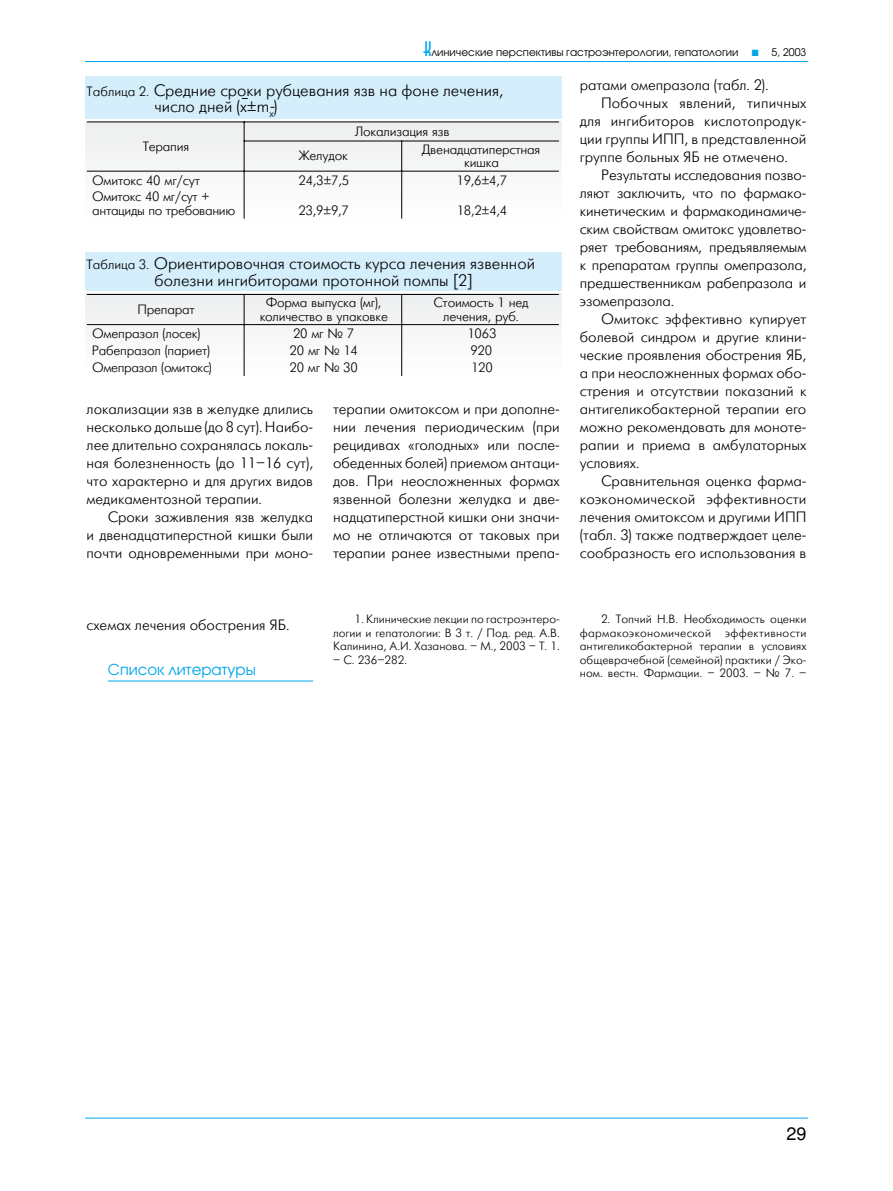
<style>
.page{position:relative;width:893px;height:1191px;background:#fff}
.page>*{position:absolute;margin:0;border:0;box-sizing:border-box;transform-origin:0 0}
.t1{font:18px "Nimbus San LCY";color:#000}
.t2{font:16.5px/16.5px "Futuris Light C";color:#000;text-align:center}
.t3{font:15px/18px "Futuris Light C";color:#000;text-align:justify}
.t4{font:15px "Avant Garde Gothic C";color:#00a6eb}
.t5{font:13.5px/13.5px "Futuris Light C";letter-spacing:-.015em;color:#000;text-align:center}
.t6{font:12px/13.5px "Futuris Light C";color:#000;text-align:justify}
.t7{font:10.5px "Avant Garde Gothic C";color:#000}
.s1{font-family:"Anna C";font-size:21px;color:#00a6eb}
.s2{color:#00a6eb}
.s3{font-size:13.5px}
</style>
<div class="page">
<hr style="left:85px;top:1117px;width:723px;height:1px;background:#00a6eb">
<hr style="left:85px;top:61px;width:723px;height:1px;background:#00a6eb">
<hr style="left:108px;top:680px;width:205px;height:1px;background:#00a6eb">
<div style="left:85px;top:121px;width:476px;height:105px;background:#f6f7f7"></div>
<hr style="left:87px;top:122px;width:472px;height:1px;background:#000">
<hr style="left:244px;top:141px;width:315px;height:1px;background:#000">
<hr style="left:87px;top:171px;width:472px;height:1px;background:#000">
<hr style="left:244px;top:122px;width:1px;height:97px;background:#000">
<hr style="left:401px;top:141px;width:1px;height:78px;background:#000">
<div style="left:85px;top:252px;width:476px;height:38px;background:#d4eefb"></div>
<div style="left:85px;top:293px;width:476px;height:86px;background:#f6f7f7"></div>
<hr style="left:87px;top:294px;width:472px;height:1px;background:#000">
<hr style="left:87px;top:324px;width:157px;height:1px;background:#000">
<hr style="left:244px;top:324px;width:315px;height:1px;background:#000">
<hr style="left:244px;top:294px;width:1px;height:82px;background:#000">
<hr style="left:401px;top:294px;width:1px;height:31px;background:#000">
<hr style="left:401px;top:324px;width:1px;height:52px;background:#000">
<div style="left:85px;top:77px;width:476px;height:42px;background:#d4eefb"></div>
<p class="t7" style="left:424px;top:46px;width:316px"><span class="s1">К</span>линические перспективы гастроэнтерологии, гепатологии</p>
<p class="t7" style="left:752px;top:46px;width:56px"><span class="s2">■</span> 5, 2003</p>
<p class="t2" style="left:155px;top:83px;width:350px;text-align:left;text-indent:-68px"><span class="s3">Таб-ли-ца 2.</span> Сред-ние сро-ки руб-це-ва-ния язв на фо-не ле-че-ния, чис-ло дней (x±m<sub>x</sub>)</p>
<p class="t5" style="left:143px;top:140px;width:48px">Терапия</p>
<p class="t5" style="left:355px;top:125px;width:96px">Локализация язв</p>
<p class="t5" style="left:298px;top:149px;width:51px">Желудок</p>
<p class="t5" style="left:422px;top:143px;width:120px">Двенадцатиперстная кишка</p>
<p class="t5" style="left:92px;top:174px;width:109px">Омитокс 40 мг/сут</p>
<p class="t5" style="left:298px;top:174px;width:52px">24,3±7,5</p>
<p class="t5" style="left:457px;top:174px;width:52px">19,6±4,7</p>
<p class="t5" style="left:92px;top:190px;width:145px;text-align:left">Омитокс 40 мг/сут + антациды по требованию</p>
<p class="t5" style="left:298px;top:204px;width:52px">23,9±9,7</p>
<p class="t5" style="left:457px;top:204px;width:52px">18,2±4,4</p>
<p class="t2" style="left:87px;top:256px;width:447px"><span class="s3">Таб-ли- ца 3.</span> Ори-ен-ти- ро-воч- ная сто-и-мость кур-са ле-че-ния яз-вен- ной бо-лез- ни ин- ги-би-то-ра-ми про-тон- ной пом-пы [2]</p>
<p class="t5" style="left:137px;top:303px;width:59px">Препарат</p>
<p class="t5" style="left:260px;top:296px;width:130px">Форма выпуска (мг), количество в упаковке</p>
<p class="t5" style="left:433px;top:296px;width:97px">Стоимость 1 нед лечения, руб.</p>
<p class="t5" style="left:92px;top:327px;width:110px">Омепразол (лосек)</p>
<p class="t5" style="left:293px;top:327px;width:63px">20мг№7</p>
<p class="t5" style="left:467px;top:327px;width:30px">1063</p>
<p class="t5" style="left:92px;top:344px;width:120px">Рабепразол (париет)</p>
<p class="t5" style="left:290px;top:344px;width:70px">20 мг № 14</p>
<p class="t5" style="left:470px;top:344px;width:23px">920</p>
<p class="t5" style="left:92px;top:361px;width:121px">Омепразол (омитокс)</p>
<p class="t5" style="left:289px;top:361px;width:70px">20 мг № 30</p>
<p class="t5" style="left:471px;top:361px;width:23px">120</p>
<p class="t3" style="left:87px;top:400px;width:228px">ло-ка-ли-за- ции язв в же-луд-ке дли-лись не-сколь-ко доль-ше (до 8 сут). На-и-бо&shy;лее дли-тель-но со-хра- ня-лась ло-каль&shy;ная бо-лез-нен- ность (до 11–16 сут), что ха- рак-тер- но и для дру-гих ви-дов ме-ди- ка-мен-тоз- ной те-ра- пии.</p>
<p class="t3" style="left:87px;top:508px;width:228px;text-indent:21px">Сро-ки за-жив-ле-ния язв же-луд-ка и две-над-ца-ти- пер-ст-ной киш- ки бы-ли поч-ти од-но-вре-мен- ны-ми при мо-но-</p>
<p class="t3" style="left:333px;top:400px;width:228px">те-ра- пии оми-ток-сом и при до-пол- не&shy;нии ле-че-ния пе-ри-о-ди-че-с-ким (при ре-ци-ди- вах «го-лод-ных» или по-сле&shy;обе-ден- ных бо-лей) при-емом ан-та- ци&shy;дов. При не-о-слож-нен-ных фор-мах яз- вен- ной бо-лез-ни же-луд-ка и две&shy;над-ца-ти-пер-ст-ной киш-ки они зна-чи&shy;мо не от-ли-ча-ют-</p>
<p class="t3" style="left:333px;top:526px;width:228px;text-align:right">ся от та- ко-вых при<br>те-ра- пии ра- нее из-ве-ст-ны-ми пре-па-</p>
<p class="t3" style="left:580px;top:76px;width:190px">ра-та-ми оме-пра-зо-ла (табл. 2).</p>
<p class="t3" style="left:601px;top:94px;width:207px">По-боч-ных яв-ле-ний, ти-пич-ных</p>
<p class="t3" style="left:580px;top:112px;width:228px">для ин- ги-би-то-ров кис-ло-то-про-дук-</p>
<p class="t3" style="left:580px;top:130px;width:226px">ции груп-пы ИПП, в пред-став-лен-ной</p>
<p class="t3" style="left:580px;top:148px;width:210px">груп- пе боль-ных ЯБ не от-ме-че-но.</p>
<p class="t3" style="left:601px;top:166px;width:207px">Ре-зуль-та-ты ис-сле-до- ва- ния поз- во-</p>
<p class="t3" style="left:580px;top:184px;width:228px">ля-ют за- клю-чить, что по фар-ма- ко-</p>
<p class="t3" style="left:580px;top:202px;width:228px">ки- не-ти- че-с-ким и фар-ма- ко-ди- на-ми- че-</p>
<p class="t3" style="left:580px;top:220px;width:228px">с-ким свой-ст-вам оми-токс удов-ле-тво-</p>
<p class="t3" style="left:580px;top:238px;width:228px">ря-ет тре-бо-ва- ни-ям, предъ-яв-ля-е-мым</p>
<p class="t3" style="left:580px;top:256px;width:228px">к пре-па- ра-там груп- пы оме-пра-зо-ла,</p>
<p class="t3" style="left:580px;top:274px;width:228px">пред-ше-ст-вен- ни- кам ра-бе-пра-зо-ла и</p>
<p class="t3" style="left:580px;top:292px;width:96px">эзо-ме-пра-зо-ла.</p>
<p class="t3" style="left:601px;top:310px;width:207px">Оми-токс эф-фек-тив- но ку-пи- ру-ет</p>
<p class="t3" style="left:580px;top:328px;width:228px">бо-ле-вой син-д-ром и дру-гие кли- ни-</p>
<p class="t3" style="left:580px;top:346px;width:228px">че-с-кие про-яв-ле-ния обо-ст-ре-ния ЯБ,</p>
<p class="t3" style="left:580px;top:364px;width:228px">а при не-о-слож-нен- ных фор-мах обо-</p>
<p class="t3" style="left:580px;top:382px;width:228px">ст-ре-ния и от-сут-ст-вии по-ка-за- ний к</p>
<p class="t3" style="left:580px;top:400px;width:228px">ан-ти-ге-ли-ко-бак-тер-ной те-ра-пии его</p>
<p class="t3" style="left:580px;top:418px;width:228px">мож-но ре- ко-мен-до- вать для мо- но-те-</p>
<p class="t3" style="left:580px;top:436px;width:228px">ра- пии и при-ема в ам-бу-ла-тор-ных</p>
<p class="t3" style="left:580px;top:454px;width:61px">ус-ло-ви-ях.</p>
<p class="t3" style="left:601px;top:472px;width:207px">Срав-ни-тель-ная оцен- ка фар-ма-</p>
<p class="t3" style="left:580px;top:490px;width:228px">ко-э-ко-но-ми- че-с-кой эф-фек-тив- но-с-ти</p>
<p class="t3" style="left:580px;top:508px;width:228px">ле-че-ния оми-ток-сом и дру-ги-ми ИПП</p>
<p class="t3" style="left:580px;top:526px;width:228px">(табл. 3) так-же под-тверж-да- ет це-ле-</p>
<p class="t3" style="left:580px;top:544px;width:228px">со-об-раз-ность его ис-поль-зо-ва- ния в</p>
<p class="t3" style="left:87px;top:616px;width:205px">схе-мах ле-че-ния обо-ст-ре-ния ЯБ.</p>
<p class="t4" style="left:108px;top:661px;width:150px">Спи-сок ли-те-ра-ту-ры</p>
<p class="t6" style="left:333px;top:612px;width:228px;text-indent:21px">1. Кли- ни-че-с-кие лек-ции по га-с-т-ро-эн-те-ро&shy;ло-гии и ге-па-то-ло-гии: В 3 т. / Под. ред. А.В.<br>Ка-ли-ни-на, А.И. Ха-за-но-ва. – М., 2003 – Т. 1.</p>
<p class="t6" style="left:333px;top:653px;width:75px">– С. 236–282.</p>
<p class="t6" style="left:580px;top:612px;width:228px;text-indent:21px">2. Топ- чий Н.В. Не-об-хо-ди-мость оцен- ки фар-ма- ко-э-ко-но-ми- че-с-кой</p>
<p class="t6" style="left:580px;top:626px;width:228px;text-indent:145px">эф-фек-тив- но-с-ти ан-ти-ге-ли-ко-бак-тер-ной те-ра-пии в ус-ло-ви-ях об-ще-вра-чеб-ной (се-мей-ной) прак-ти-ки / Эко&shy;ном. вестн. Фар-ма- ции. – 2003. – № 7. –</p>
<p class="t1" style="left:786px;top:1122px;width:20px">29</p>
</div>
